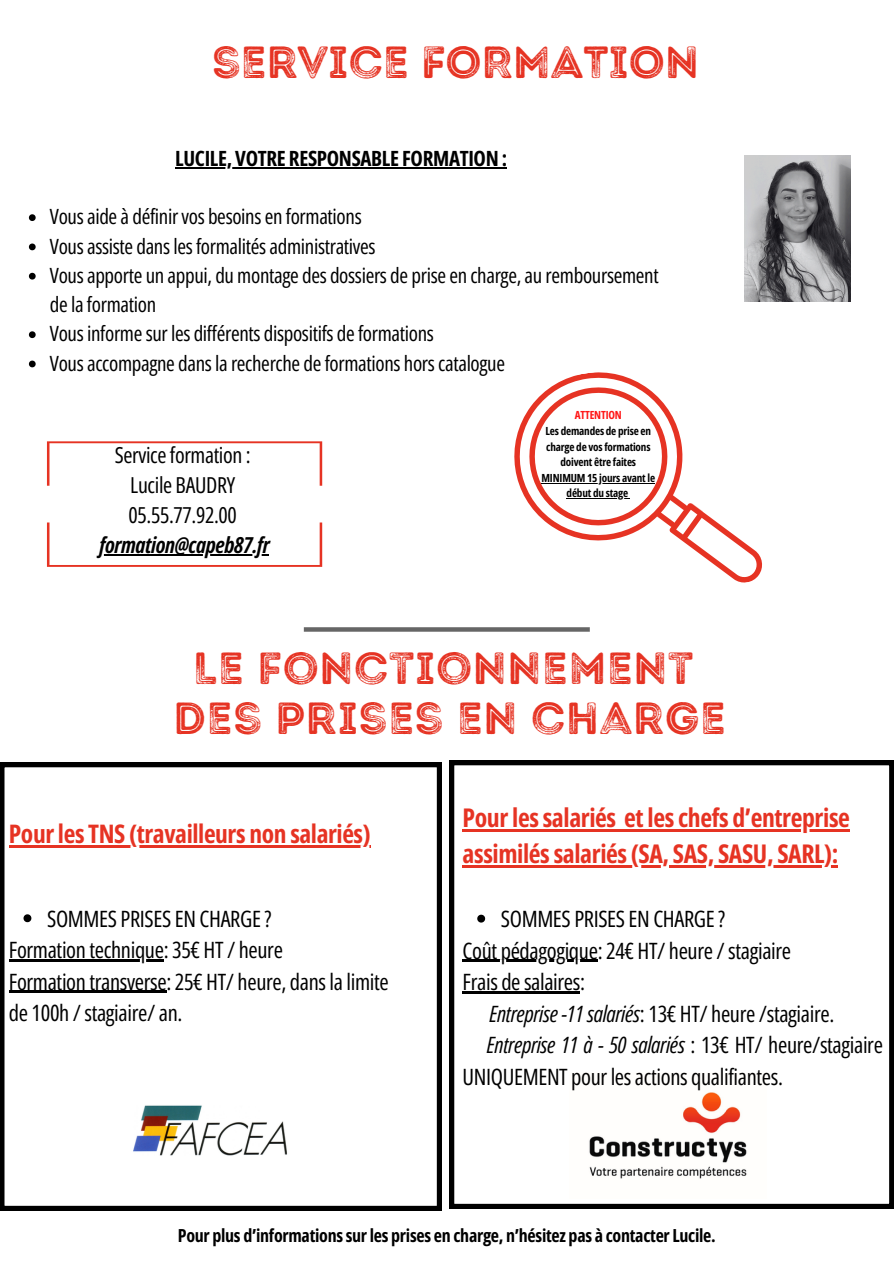
<style>
.page{position:relative;width:894px;height:1264px;background:#fff}
.page>*{position:absolute;margin:0;border:0;box-sizing:border-box;transform-origin:0 0}
.t1{font:45px/49.5px "Intro Rust G Base 2 Line";letter-spacing:.015em;color:#e63323;text-align:center}
.t2{font:700 25.65px/36px "Open Sans Condensed";letter-spacing:-.015em;color:#e63323}
.t3{font:700 25.5px "Open Sans Condensed";letter-spacing:-.015em;color:#e63323}
.t4{font:22.5px/31.5px "Open Sans Condensed";letter-spacing:-.015em;color:#000}
.t5{font:italic 22.5px "Open Sans Condensed";letter-spacing:-.015em;color:#000}
.t6{font:22.05px/30px "Open Sans Condensed";letter-spacing:-.015em;color:#000;text-align:center}
.t7{font:italic 700 22.05px "Open Sans Condensed";letter-spacing:-.015em;color:#000}
.t8{font:21px/29.2px "Open Sans Condensed";letter-spacing:-.015em;color:#000}
.t9{font:700 21px "Open Sans Condensed";letter-spacing:-.015em;color:#000}
.t10{font:700 18px "Open Sans Condensed";letter-spacing:-.015em;color:#000}
.t11{font:700 11.25px/15.6px "Open Sans Condensed";letter-spacing:-.015em;color:#000;text-align:center}
.t12{font:700 11.25px "Open Sans Condensed";letter-spacing:-.015em;color:#ff1616}
.s1{font-style:italic}
.s2{font-style:normal}
</style>
<div class="page">
<svg style="left:568px;top:372px;width:194px;height:211px"></svg>
<svg style="left:514px;top:378px;width:163px;height:157px"></svg>
<svg style="left:47px;top:441px;width:275px;height:44px"></svg>
<svg style="left:47px;top:522px;width:275px;height:44px"></svg>
<hr style="left:99px;top:554px;width:170px;height:1px;background:#000">
<svg style="left:0;top:762px;width:441px;height:448px"></svg>
<svg style="left:449px;top:760px;width:444px;height:448px"></svg>
<svg style="left:304px;top:627px;width:285px;height:4px"></svg>
<img style="left:744px;top:155px;width:105px;height:147px">
<hr style="left:9px;top:845px;width:361px;height:2px;background:#e63323">
<svg style="left:23px;top:914px;width:8px;height:8px"></svg>
<hr style="left:9px;top:959px;width:155px;height:2px;background:#000">
<hr style="left:9px;top:990px;width:157px;height:3px;background:#000">
<hr style="left:175px;top:167px;width:332px;height:1px;background:#000">
<svg style="left:29px;top:214px;width:7px;height:7px"></svg>
<svg style="left:29px;top:243px;width:7px;height:7px"></svg>
<svg style="left:29px;top:273px;width:7px;height:6px"></svg>
<svg style="left:29px;top:331px;width:7px;height:7px"></svg>
<svg style="left:29px;top:360px;width:7px;height:7px"></svg>
<p class="t1" style="left:212px;top:38px;width:488px">SERVICE FORMATION</p>
<p class="t9" style="left:175px;top:143px;width:333px">LUCILE, VOTRE RESPONSABLE FORMATION :</p>
<p class="t8" style="left:50px;top:202px;width:313px">Vous aide à définir vos besoins en formations</p>
<h6 class="t8" style="left:50px;top:231px;width:327px">Vous assiste dans les formalités administratives</h6>
<h1 class="t8" style="left:50px;top:260px;width:610px">Vous apporte un appui, du montage des dossiers de prise en charge, au remboursement de la formation</h1>
<p class="t8" style="left:50px;top:319px;width:385px">Vous informe sur les différents dispositifs de formations</p>
<p class="t8" style="left:50px;top:348px;width:456px">Vous accompagne dans la recherche de formations hors catalogue</p>
<p class="t6" style="left:115px;top:439px;width:137px">Service formation :<br>Lucile BAUDRY<br>05.55.77.92.00</p>
<p class="t7" style="left:99px;top:529px;width:172px">formation@capeb87.fr</p>
<h1 class="t12" style="left:574px;top:407px;width:49px">ATTENTION</h1>
<h3 class="t11" style="left:545px;top:423px;width:107px">Les demandes de prise en charge de vos formations doivent être faites</h3>
<p class="t11" style="left:541px;top:469px;width:115px">MINIMUM 15 jours avant le</p>
<p class="t11" style="left:566px;top:485px;width:63px">début du stage</p>
<h5 class="t1" style="left:173px;top:643px;width:554px">LE FONCTIONNEMENT<br>DES PRISES EN CHARGE</h5>
<p class="t3" style="left:9px;top:816px;width:363px">Pour les TNS (travailleurs non salariés)</p>
<p class="t4" style="left:9px;top:902px;width:381px;text-indent:38px">SOMMES PRISES EN CHARGE ?<br>Formation technique: 35€ HT / heure<br>Formation transverse: 25€ HT/ heure, dans la limite de 100h / stagiaire/ an.</p>
<p class="t2" style="left:462px;top:799px;width:389px">Pour les salariés et les chefs d’entreprise assimilés salariés (SA, SAS, SASU, SARL):</p>
<p class="t4" style="left:462px;top:902px;width:330px;text-indent:38px">SOMMES PRISES EN CHARGE ?<br>Coût pédagogique: 24€ HT/ heure / stagiaire<br>Frais de salaires:</p>
<p class="t4" style="left:489px;top:997px;width:346px"><span class="s1">Entreprise-11salariés</span>: 13€ HT/ heure /stagiaire.</p>
<p class="t5" style="left:486px;top:1029px;width:397px">Entreprise 11 à - 50 salariés <span class="s2">: 13€ HT/ heure/stagiaire</span></p>
<p class="t4" style="left:462px;top:1060px;width:322px">UNIQUEMENT pour les actions qualifiantes.</p>
<p class="t10" style="left:178px;top:1222px;width:539px">Pour plus d’informations sur les prises en charge, n’hésitez pas à contacter Lucile.</p>
</div>
